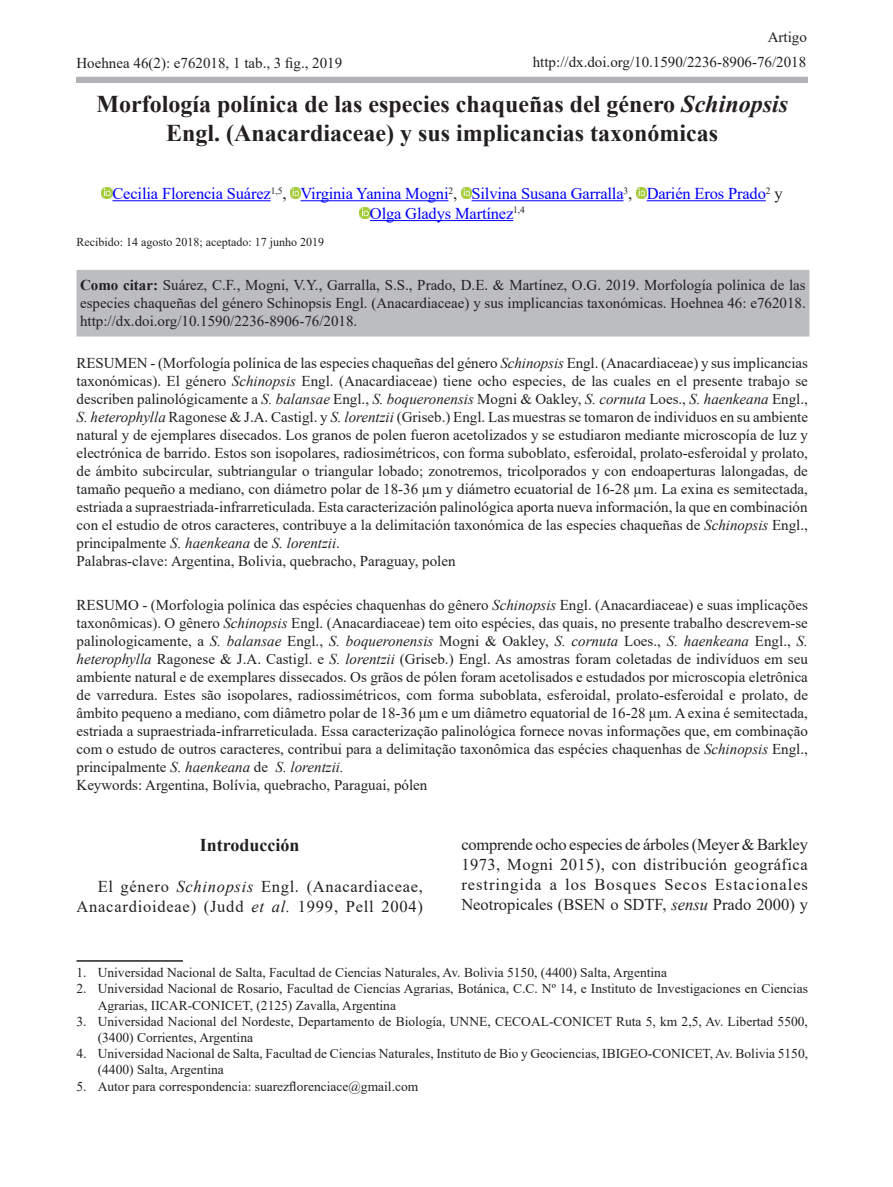
<style>
.page{position:relative;width:893px;height:1187px;background:#fff}
.page>*{position:absolute;margin:0;border:0;box-sizing:border-box;transform-origin:0 0}
.Título{font:700 24px/28.8px "Times New Roman";color:#231f20;text-align:center}
.Intertítulos{font:700 18px "Times New Roman";color:#231f20}
.Material_examinado{font:16.5px/19.8px "Times New Roman";letter-spacing:.04em;color:#231f20;text-align:right}
.Autor{font:16.5px/19.8px "Times New Roman";letter-spacing:-.01em;color:#00f;text-align:center}
.Abstract_Resumo{font:15px/18px "Times New Roman";color:#231f20;text-align:justify}
.Legendas{font:15px/18px "Times New Roman";color:#231f20;text-align:justify}
.Legenda_de_tabela{font:15px "Times New Roman";color:#231f20}
.Rodapé_continua{font:13.5px/16.2px "Times New Roman";color:#231f20}
.Rodapé{font:13.5px "Times New Roman";color:#231f20}
.Autor-2{font:12px "Times New Roman";color:#231f20}
.s1{font-style:italic}
.s2{color:#231f20}
.s3{font-weight:700}
</style>
<div class="page">
<div style="left:76px;top:77px;width:732px;height:6px;background:#b2b3b7"></div>
<hr style="left:76px;top:960px;width:107px;height:1px;background:#231f20">
<div style="left:77px;top:270px;width:732px;height:66px;background:#bcbdc0"></div>
<hr style="left:112px;top:200px;width:159px;height:1px;background:#00f">
<hr style="left:300px;top:200px;width:148px;height:1px;background:#00f">
<hr style="left:472px;top:200px;width:151px;height:1px;background:#00f">
<hr style="left:647px;top:200px;width:119px;height:1px;background:#00f">
<hr style="left:370px;top:220px;width:143px;height:1px;background:#00f">
<svg style="left:102px;top:187px;width:10px;height:11px"></svg>
<svg style="left:290px;top:187px;width:11px;height:11px"></svg>
<svg style="left:461px;top:187px;width:11px;height:11px"></svg>
<svg style="left:636px;top:187px;width:11px;height:11px"></svg>
<svg style="left:359px;top:207px;width:11px;height:11px"></svg>
<p class="Legenda_de_tabela" style="left:768px;top:26px;width:41px">Artigo</p>
<p class="Abstract_Resumo" style="left:76px;top:54px;width:267px">Hoehnea 46(2): e762018, 1 tab., 3 fig., 2019</p>
<p class="Abstract_Resumo" style="left:533px;top:53px;width:275px">http://dx.doi.org/10.1590/2236-8906-76/2018</p>
<p class="Título" style="left:96px;top:89px;width:693px">Morfología polínica de las especies chaqueñas del género <span class="s1">Schinopsis<br></span>Engl. (Anacardiaceae) y sus implicancias taxonómicas</p>
<p class="Autor" style="left:112px;top:183px;width:672px">Cecilia Florencia Suárez<sup>1,5</sup><span class="s2">,</span> Virginia Yanina Mogni<sup>2</sup><span class="s2">,</span> Silvina Susana Garralla<sup>3</sup><span class="s2">,</span> Darién Eros Prado<sup>2</sup> <span class="s2">y<br></span>Olga Gladys Martínez<sup>1,4</sup></p>
<p class="Autor-2" style="left:76px;top:233px;width:249px">Recibido: 14 agosto 2018; aceptado: 17 junho 2019</p>
<p class="Legendas" style="left:80px;top:276px;width:727px"><span class="s3">Como citar:</span> Suárez, C.F., Mogni, V.Y., Garralla, S.S., Prado, D.E. &amp; Martínez, O.G. 2019. Morfología polínica de las especies chaqueñas del género Schinopsis Engl. (Anacardiaceae) y sus implicancias taxonómicas. Hoehnea 46: e762018. http://dx.doi.org/10.1590/2236-8906-76/2018.</p>
<p class="Abstract_Resumo" style="left:76px;top:354px;width:733px">RESUMEN - (Morfología polínica de las especies chaqueñas del género <span class="s1">Schinopsis</span> Engl. (Anacardiaceae) y sus implicancias taxonómicas). El género <span class="s1">Schinopsis</span> Engl. (Anacardiaceae) tiene ocho especies, de las cuales en el presente trabajo se describen palinológicamente a <span class="s1">S. balansae</span> Engl., <span class="s1">S. boqueronensis</span> Mogni &amp; Oakley, <span class="s1">S. cornuta</span> Loes., <span class="s1">S. haenkeana</span> Engl., <span class="s1">S. heterophylla</span> Ragonese &amp; J.A. Castigl. y <span class="s1">S. lorentzii</span> (Griseb.) Engl. Las muestras se tomaron de individuos en su ambiente natural y de ejemplares disecados. Los granos de polen fueron acetolizados y se estudiaron mediante microscopía de luz y electrónica de barrido. Estos son isopolares, radiosimétricos, con forma suboblato, esferoidal, prolato-esferoidal y prolato, de ámbito subcircular, subtriangular o triangular lobado; zonotremos, tricolporados y con endoaperturas lalongadas, de tamaño pequeño a mediano, con diámetro polar de 18-36 µm y diámetro ecuatorial de 16-28 µm. La exina es semitectada, estriada a supraestriada-infrarreticulada. Esta caracterización palinológica aporta nueva información, la que en combinación con el estudio de otros caracteres, contribuye a la delimitación taxonómica de las especies chaqueñas de <span class="s1">Schinopsis</span> Engl., principalmente <span class="s1">S. haenkeana</span> de <span class="s1">S. lorentzii</span>.</p>
<p class="Abstract_Resumo" style="left:76px;top:552px;width:381px">Palabras-clave: Argentina, Bolivia, quebracho, Paraguay, polen</p>
<p class="Abstract_Resumo" style="left:76px;top:595px;width:733px">RESUMO - (Morfologia polínica das espécies chaquenhas do gênero <span class="s1">Schinopsis</span> Engl. (Anacardiaceae) e suas implicações taxonômicas). O gênero <span class="s1">Schinopsis</span> Engl. (Anacardiaceae) tem oito espécies, das quais, no presente trabalho descrevem‑se palinologicamente, a <span class="s1">S. balansae</span> Engl., <span class="s1">S. boqueronensis</span> Mogni &amp; Oakley, <span class="s1">S. cornuta</span> Loes., <span class="s1">S. haenkeana</span> Engl., <span class="s1">S. heterophylla</span> Ragonese &amp; J.A. Castigl. e <span class="s1">S. lorentzii</span> (Griseb.) Engl. As amostras foram coletadas de indivíduos em seu ambiente natural e de exemplares dissecados. Os grãos de pólen foram acetolisados e estudados por microscopia eletrônica de varredura. Estes são isopolares, radiossimétricos, com forma suboblata, esferoidal, prolato-esferoidal e prolato, de âmbito pequeno a mediano, com diâmetro polar de 18-36 μm e um diâmetro equatorial de 16-28 μm. A exina é semitectada, estriada a supraestriada-infrarreticulada. Essa caracterização palinológica fornece novas informações que, em combinação com o estudo de outros caracteres, contribui para a delimitação taxonômica das espécies chaquenhas de <span class="s1">Schinopsis</span> Engl., principalmente <span class="s1">S. haenkeana</span> de <span class="s1">S. lorentzii.</span></p>
<p class="Abstract_Resumo" style="left:76px;top:775px;width:352px">Keywords: Argentina, Bolívia, quebracho, Paraguai, pólen</p>
<p class="Intertítulos" style="left:200px;top:832px;width:101px">Introducción</p>
<p class="Material_examinado" style="left:76px;top:876px;width:348px">El género <span class="s1">Schinopsis</span> Engl. (Anacardiaceae,<br>Anacardioideae) (Judd <span class="s1">et al.</span> 1999, Pell 2004)</p>
<p class="Material_examinado" style="left:461px;top:834px;width:348px;text-align:justify">comprende ocho especies de árboles (Meyer &amp; Barkley 1973, Mogni 2015), con distribución geográfica restringida a los Bosques Secos Estacionales Neotropicales (BSEN o SDTF, <span class="s1">sensu</span> Prado 2000) y</p>
<p class="Rodapé" style="left:76px;top:963px;width:592px">1. Universidad Nacional de Salta, Facultad de Ciencias Naturales, Av. Bolivia 5150, (4400) Salta, Argentina</p>
<p class="Rodapé_continua" style="left:98px;top:980px;width:712px;text-indent:-21px">2. Universidad Nacional de Rosario, Facultad de Ciencias Agrarias, Botánica, C.C. Nº 14, e Instituto de Investigaciones en Ciencias<br>Agrarias, IICAR-CONICET, (2125) Zavalla, Argentina</p>
<p class="Rodapé_continua" style="left:98px;top:1012px;width:712px;text-indent:-21px">3. Universidad Nacional del Nordeste, Departamento de Biología, UNNE, CECOAL-CONICET Ruta 5, km 2,5, Av. Libertad 5500, (3400) Corrientes, Argentina</p>
<p class="Rodapé_continua" style="left:98px;top:1045px;width:712px;text-indent:-21px">4. Universidad Nacional de Salta, Facultad de Ciencias Naturales, Instituto de Bio y Geociencias, IBIGEO-CONICET, Av. Bolivia 5150, (4400) Salta, Argentina</p>
<p class="Rodapé_continua" style="left:76px;top:1077px;width:343px">5. Autor para correspondencia: suarezflorenciace@gmail.com</p>
</div>
